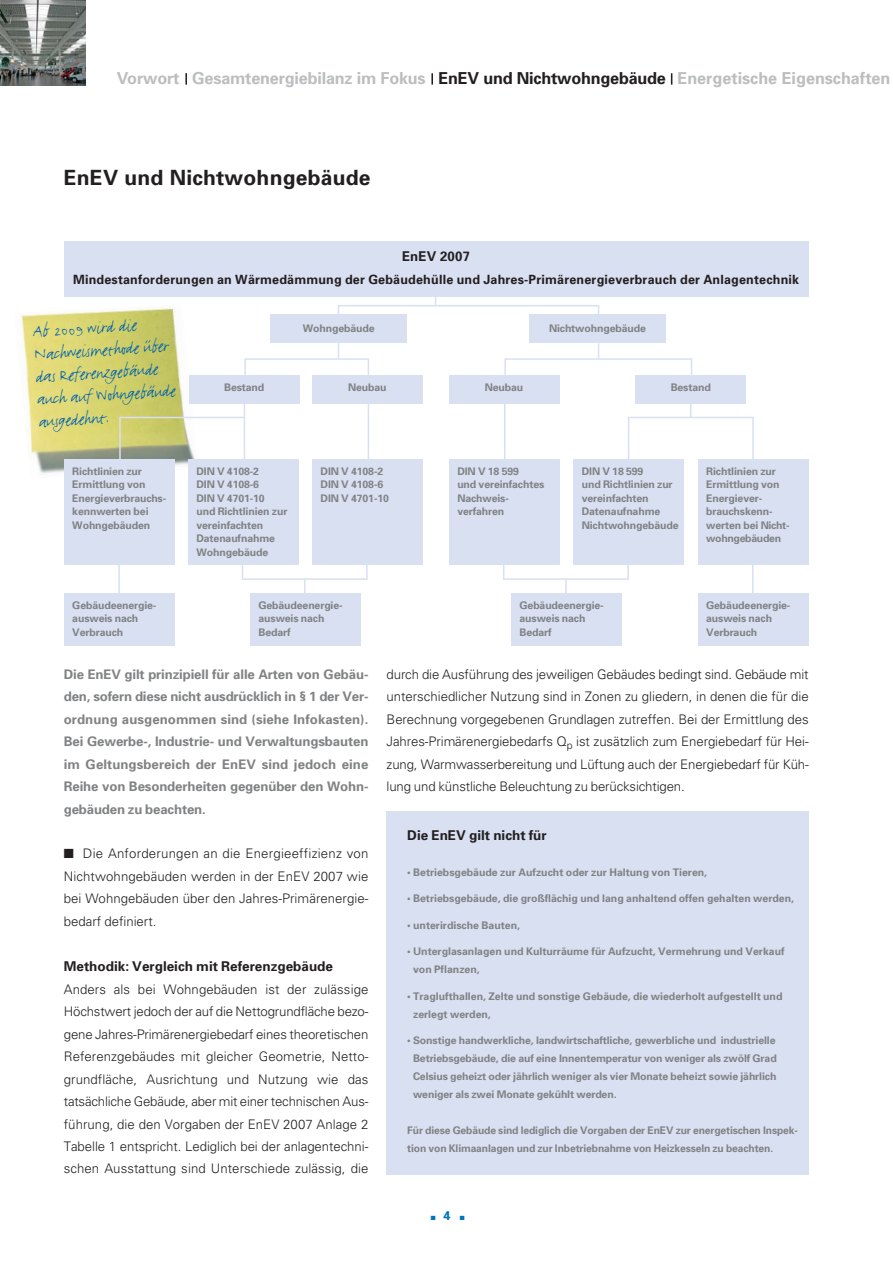
<style>
.page{position:relative;width:893px;height:1263px;background:#fff}
.page>*{position:absolute;margin:0;border:0;box-sizing:border-box;transform-origin:0 0}
.t1{font:700 21px "Univers";letter-spacing:.01em;color:#231f20}
.t2{font:19.5px/22.5px "FF Justlefthand";color:#0061ad}
.t3{font:700 16.5px "Univers";letter-spacing:-.01em;color:#bbbdbf}
.t4{font:700 13.5px "Univers";color:#231f20}
.t5{font:300 13.2px/22.5px "Univers";letter-spacing:.005em;color:#231f20;text-align:justify}
.t6{font:700 13.2px/22.5px "Univers";letter-spacing:-.01em;color:#808284;text-align:justify}
.t7{font:700 12.75px "Univers";letter-spacing:.015em;color:#231f20}
.t8{font:700 12.75px "Univers";color:#0074bc;scale:1.06 1}
.t9{font:700 10.5px/13.5px "Univers";letter-spacing:-.01em;color:#808284}
.t10{font:700 10.5px/18px "Univers";letter-spacing:-.01em;color:#808284;scale:.96 1}
.s1{color:#231f20}
</style>
<div class="page">
<img style="left:21px;top:308px;width:177px;height:170px">
<div style="left:271px;top:315px;width:136px;height:28px;background:#d8e0f2"></div>
<div style="left:64px;top:241px;width:744px;height:55px;background:#d8e0f2"></div>
<div style="left:189px;top:375px;width:110px;height:28px;background:#d8e0f2"></div>
<div style="left:64px;top:593px;width:110px;height:53px;background:#d8e0f2"></div>
<div style="left:697px;top:593px;width:111px;height:53px;background:#d8e0f2"></div>
<div style="left:250px;top:593px;width:110px;height:53px;background:#d8e0f2"></div>
<div style="left:511px;top:593px;width:110px;height:53px;background:#d8e0f2"></div>
<div style="left:64px;top:459px;width:110px;height:105px;background:#d8e0f2"></div>
<div style="left:188px;top:459px;width:110px;height:105px;background:#d8e0f2"></div>
<div style="left:312px;top:459px;width:110px;height:105px;background:#d8e0f2"></div>
<div style="left:449px;top:459px;width:110px;height:105px;background:#d8e0f2"></div>
<div style="left:573px;top:459px;width:111px;height:105px;background:#d8e0f2"></div>
<div style="left:697px;top:459px;width:111px;height:105px;background:#d8e0f2"></div>
<div style="left:312px;top:375px;width:110px;height:28px;background:#d8e0f2"></div>
<div style="left:635px;top:375px;width:111px;height:28px;background:#d8e0f2"></div>
<div style="left:449px;top:375px;width:110px;height:28px;background:#d8e0f2"></div>
<div style="left:529px;top:315px;width:136px;height:28px;background:#d8e0f2"></div>
<hr style="left:118px;top:564px;width:2px;height:31px;background:#d8e0f2">
<hr style="left:504px;top:402px;width:1px;height:58px;background:#d8e0f2">
<hr style="left:367px;top:402px;width:2px;height:59px;background:#d8e0f2">
<hr style="left:752px;top:564px;width:1px;height:31px;background:#d8e0f2">
<svg style="left:304px;top:580px;width:1px;height:13px"></svg>
<svg style="left:242px;top:564px;width:1px;height:14px"></svg>
<svg style="left:366px;top:564px;width:1px;height:14px"></svg>
<hr style="left:242px;top:578px;width:125px;height:2px;background:#d8e0f2">
<svg style="left:565px;top:580px;width:1px;height:13px"></svg>
<svg style="left:503px;top:564px;width:1px;height:14px"></svg>
<svg style="left:627px;top:564px;width:2px;height:16px"></svg>
<hr style="left:503px;top:578px;width:125px;height:2px;background:#d8e0f2">
<svg style="left:690px;top:403px;width:1px;height:14px"></svg>
<hr style="left:752px;top:417px;width:1px;height:47px;background:#d8e0f2">
<hr style="left:627px;top:417px;width:2px;height:45px;background:#d8e0f2">
<hr style="left:628px;top:417px;width:125px;height:1px;background:#d8e0f2">
<svg style="left:338px;top:343px;width:1px;height:15px"></svg>
<svg style="left:367px;top:359px;width:2px;height:16px"></svg>
<svg style="left:244px;top:359px;width:2px;height:16px"></svg>
<hr style="left:245px;top:358px;width:123px;height:2px;background:#d8e0f2">
<hr style="left:338px;top:305px;width:261px;height:1px;background:#d8e0f2">
<svg style="left:598px;top:343px;width:1px;height:15px"></svg>
<svg style="left:691px;top:360px;width:1px;height:15px"></svg>
<svg style="left:504px;top:359px;width:2px;height:16px"></svg>
<hr style="left:505px;top:358px;width:187px;height:2px;background:#d8e0f2">
<img style="left:0;top:0;width:85px;height:85px">
<div style="left:386px;top:811px;width:422px;height:364px;background:#d8e0f2"></div>
<hr style="left:244px;top:400px;width:1px;height:64px;background:#d8e0f2">
<hr style="left:119px;top:417px;width:2px;height:44px;background:#d8e0f2">
<hr style="left:120px;top:417px;width:125px;height:1px;background:#d8e0f2">
<svg style="left:671px;top:73px;width:1px;height:12px"></svg>
<svg style="left:431px;top:73px;width:2px;height:12px"></svg>
<svg style="left:185px;top:73px;width:2px;height:12px"></svg>
<p class="t3" style="left:117px;top:72px;width:775px">Vorwort Gesamtenergiebilanz im Fokus <span class="s1">EnEV und Nichtwohngebäude</span> Energetische Eigenschaften</p>
<h1 class="t1" style="left:64px;top:170px;width:308px">EnEV und Nichtwohngebäude</h1>
<p class="t4" style="left:402px;top:252px;width:70px">EnEV 2007</p>
<p class="t7" style="left:73px;top:275px;width:727px">Mindestanforderungen an Wärmedämmung der Gebäudehülle und Jahres-Primärenergieverbrauch der Anlagentechnik</p>
<p class="t9" style="left:303px;top:322px;width:73px">Wohngebäude</p>
<h2 class="t2" style="left:31px;top:319px;width:140px;rotate:-4deg">Ab 2009 wird die<br>Nachweismethode über das Referenzgebäude auch auf Wohngebäude ausgedehnt.</h2>
<p class="t9" style="left:549px;top:322px;width:98px">Nichtwohngebäude</p>
<p class="t9" style="left:224px;top:382px;width:42px">Bestand</p>
<p class="t9" style="left:348px;top:382px;width:40px">Neubau</p>
<p class="t9" style="left:485px;top:382px;width:40px">Neubau</p>
<p class="t9" style="left:670px;top:382px;width:42px">Bestand</p>
<p class="t9" style="left:72px;top:465px;width:95px">Richtlinien zur<br>Ermittlung von<br>Energieverbrauchs - kenn werten bei<br>Wohngebäuden</p>
<p class="t9" style="left:196px;top:465px;width:92px">DIN V 4108-2<br>DIN V 4108-6<br>DIN V 4701-10<br>und Richtlinien zur vereinfachten<br>Datenaufnahme<br>Wohngebäude</p>
<p class="t9" style="left:320px;top:465px;width:70px">DIN V 4108-2<br>DIN V 4108-6<br>DIN V 4701-10</p>
<p class="t9" style="left:457px;top:465px;width:88px">DIN V 18 599<br>und vereinfachtes<br>Nachweis&shy;verfahren</p>
<p class="t9" style="left:581px;top:465px;width:98px">DIN V 18 599<br>und Richtlinien zur vereinfachten<br>Datenaufnahme<br>Nichtwohngebäude</p>
<p class="t9" style="left:706px;top:465px;width:85px">Richtlinien zur<br>Ermittlung von<br>Energiever - brauchs kenn&shy;werten bei Nicht&shy;wohngebäuden</p>
<p class="t9" style="left:72px;top:599px;width:86px">Gebäudeenergie - ausweis nach<br>Verbrauch</p>
<p class="t9" style="left:706px;top:599px;width:86px">Gebäudeenergie - ausweis nach<br>Verbrauch</p>
<p class="t9" style="left:258px;top:599px;width:86px">Gebäudeenergie - ausweis nach<br>Bedarf</p>
<p class="t9" style="left:519px;top:599px;width:86px">Gebäudeenergie - ausweis nach<br>Bedarf</p>
<p class="t6" style="left:64px;top:664px;width:306px">Die EnEV gilt prinzipiell für alle Arten von Gebäu&shy;den, sofern diese nicht ausdrücklich in § 1 der Ver&shy;ordnung ausgenommen sind (siehe Infokasten).<br>Bei Gewerbe-, Industrie- und Verwaltungsbauten im Geltungsbereich der EnEV sind jedoch eine Reihe von Besonderheiten gegenüber den Wohn&shy;gebäuden zu beachten.</p>
<p class="t5" style="left:64px;top:844px;width:306px">■ Die Anforderungen an die Energieeffizienz von Nichtwohngebäuden werden in der EnEV 2007 wie bei Wohngebäuden über den Jahres-Primärenergie&shy;bedarf definiert.</p>
<p class="t4" style="left:64px;top:961px;width:271px">Methodik: Vergleich mit Referenzgebäude</p>
<p class="t5" style="left:64px;top:979px;width:306px">Anders als bei Wohngebäuden ist der zulässige Höchstwert jedoch der auf die Nettogrundfläche bezo&shy;gene Jahres-Primärenergiebedarf eines theoretischen Referenzgebäudes mit gleicher Geometrie, Netto&shy;grundfläche, Ausrichtung und Nutzung wie das tatsächliche Gebäude, aber mit einer technischen Aus&shy;führung, die den Vorgaben der EnEV 2007 Anlage 2<br>Tabelle 1 entspricht. Lediglich bei der anlagentechni&shy;schen Ausstattung sind Unterschiede zulässig, die</p>
<p class="t5" style="left:386px;top:664px;width:423px">durch die Ausführung des jeweiligen Gebäudes bedingt sind. Gebäude mit unterschiedlicher Nutzung sind in Zonen zu gliedern, in denen die für die Berechnung vorgegebenen Grundlagen zutreffen. Bei der Ermittlung des Jahres-Primärenergiebedarfs Q<sub>p</sub> ist zusätzlich zum Energiebedarf für Hei&shy;zung, Warmwasserbereitung und Lüftung auch der Energiebedarf für Küh&shy;lung und künstliche Beleuchtung zu berücksichtigen.</p>
<p class="t4" style="left:407px;top:830px;width:141px">Die EnEV gilt nicht für</p>
<p class="t10" style="left:407px;top:864px;width:314px">• Betriebsgebäude zur Aufzucht oder zur Haltung von Tieren,</p>
<p class="t10" style="left:407px;top:891px;width:404px">• Betriebsgebäude, die großflächig und lang anhaltend offen gehalten werden,</p>
<p class="t10" style="left:407px;top:917px;width:119px">• unterirdische Bauten,</p>
<p class="t10" style="left:413px;top:944px;width:388px;text-indent:-6px">• Unterglasanlagen und Kulturräume für Aufzucht, Vermehrung und Verkauf von Pflanzen,</p>
<p class="t10" style="left:413px;top:988px;width:386px;text-indent:-6px">• Traglufthallen, Zelte und sonstige Gebäude, die wiederholt aufgestellt und zerlegt werden,</p>
<p class="t10" style="left:413px;top:1033px;width:380px;text-align:justify;text-indent:-6px">• Sonstige handwerkliche, landwirtschaftliche, gewerbliche und industrielle Betriebsgebäude, die auf eine Innentemperatur von weniger als zwölf Grad Celsius geheizt oder jährlich weniger als vier Monate beheizt sowie jährlich weniger als zwei Monate gekühlt werden.</p>
<p class="t9" style="left:407px;top:1123px;width:392px;line-height:18px">Für diese Gebäude sind lediglich die Vorgaben der EnEV zur energetischen Inspek&shy;tion von Klimaanlagen und zur Inbetriebnahme von Heizkesseln zu beachten.</p>
<p class="t8" style="left:431px;top:1211px;width:33px">■ 4 ■</p>
</div>
